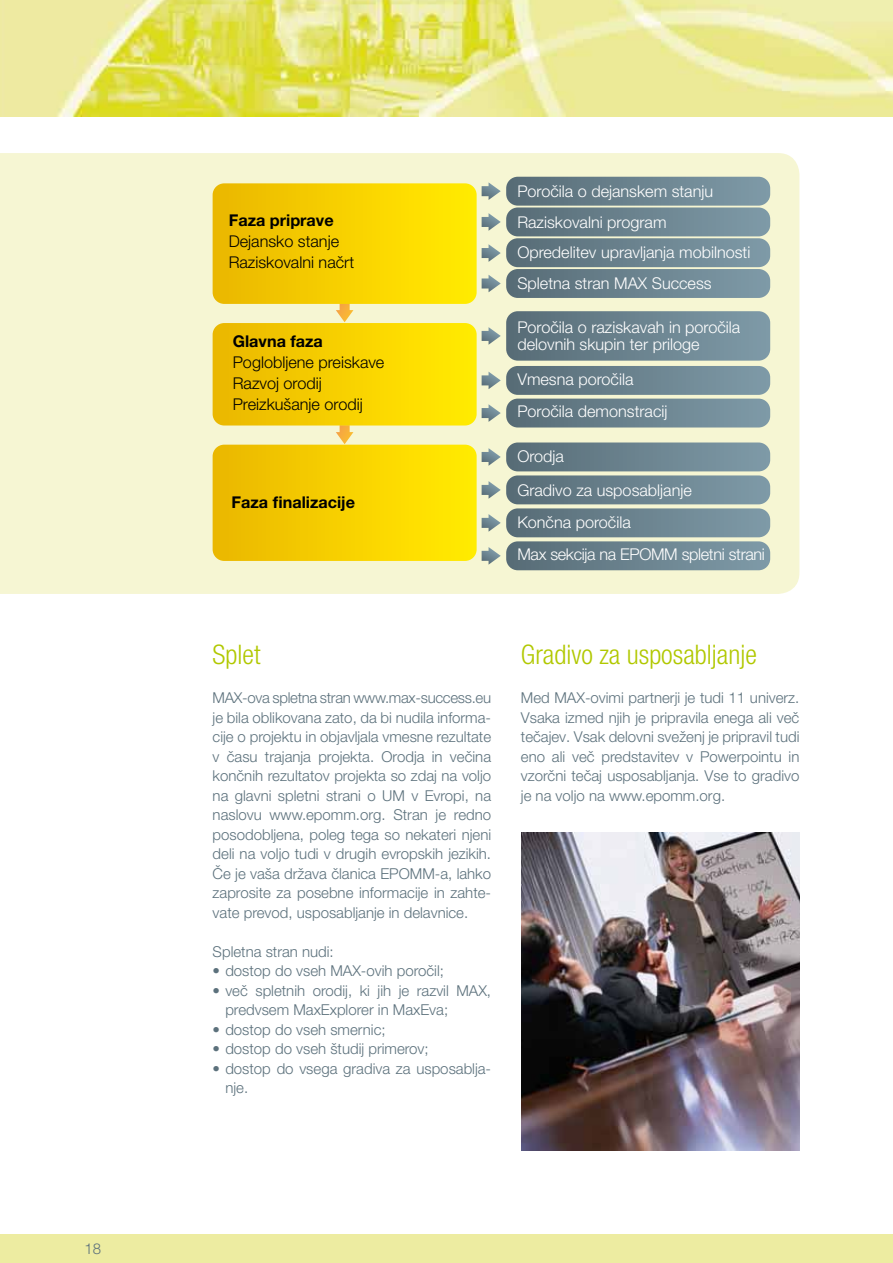
<style>
.page{position:relative;width:893px;height:1263px;background:#fff}
.page>*{position:absolute;margin:0;border:0;box-sizing:border-box;transform-origin:0 0}
.t1{font:300 condensed 27px "Helvetica Neue LT Pro";color:#b1c800}
.t2{font:300 16.2px/30.5px "Helvetica Neue LT Pro";color:#fff}
.t3{font:300 16.2px/21px "Helvetica Neue LT Pro";color:#000}
.t4{font:300 16.2px/32.4px "Helvetica Neue LT Pro";letter-spacing:-.02em;color:#fff}
.t5{font:700 16.2px "Helvetica Neue LT Pro";color:#000}
.t6{font:300 15px/19.5px "Helvetica Neue LT Pro";color:#5c717c;text-align:justify}
</style>
<div class="page">
<img style="left:0;top:0;width:893px;height:116px">
<div style="left:0;top:1234px;width:893px;height:29px;background:#edeca1"></div>
<div style="left:0;top:153px;width:799px;height:441px;background:#f6f6d3"></div>
<svg style="left:213px;top:177px;width:557px;height:393px;background:#bdb760"></svg>
<img style="left:522px;top:832px;width:277px;height:318px">
<p class="t6" style="left:84px;top:1238px;width:18px">18</p>
<p class="t5" style="left:229px;top:210px;width:106px">Faza priprave</p>
<p class="t3" style="left:229px;top:230px;width:127px">Dejansko stanje<br>Raziskovalni načrt</p>
<p class="t5" style="left:233px;top:331px;width:92px">Glavna faza</p>
<p class="t3" style="left:233px;top:352px;width:153px">Poglobljene preiskave<br>Razvoj orodij<br>Preizkušanje orodij</p>
<p class="t5" style="left:232px;top:493px;width:125px">Faza finalizacije</p>
<p class="t2" style="left:517px;top:176px;width:235px">Poročila o dejanskem stanju<br>Raziskovalni program<br>Opredelitev upravljanja mobilnosti</p>
<p class="t2" style="left:517px;top:267px;width:196px">Spletna stran MAX Success</p>
<p class="t2" style="left:517px;top:319px;width:224px;line-height:16.5px">Poročila o raziskavah in poročila delovnih skupin ter priloge</p>
<p class="t2" style="left:517px;top:363px;width:152px;line-height:32.4px">Vmesna poročila<br>Poročila demonstracij</p>
<p class="t2" style="left:517px;top:438px;width:176px;line-height:34px">Orodja<br>Gradivo za usposabljanje</p>
<p class="t4" style="left:517px;top:506px;width:249px">Končna poročila<br>Max sekcija na EPOMM spletni strani</p>
<h1 class="t1" style="left:213px;top:639px;width:49px">Splet</h1>
<p class="t6" style="left:213px;top:688px;width:280px">MAX-ova spletna stran www.max-success.eu je bila oblikovana zato, da bi nudila informa&shy;cije o projektu in objavljala vmesne rezultate v času trajanja projekta. Orodja in večina končnih rezultatov projekta so zdaj na voljo na glavni spletni strani o UM v Evropi, na naslovu www.epomm.org. Stran je redno posodobljena, poleg tega so nekateri njeni deli na voljo tudi v drugih evropskih jezikih.<br>Če je vaša država članica EPOMM-a, lahko zaprosite za posebne informacije in zahte&shy;vate prevod, usposabljanje in delavnice.</p>
<p class="t6" style="left:213px;top:941px;width:123px">Spletna stran nudi:</p>
<p class="t6" style="left:213px;top:961px;width:233px">• dostop do vseh MAX-ovih poročil;</p>
<p class="t6" style="left:225px;top:980px;width:267px;text-indent:-13px">• več spletnih orodij, ki jih je razvil MAX, predvsem MaxExplorer in MaxEva;</p>
<p class="t6" style="left:213px;top:1019px;width:175px">• dostop do vseh smernic;</p>
<p class="t6" style="left:213px;top:1039px;width:218px">• dostop do vseh študij primerov;</p>
<p class="t6" style="left:225px;top:1058px;width:267px;text-indent:-13px">• dostop do vsega gradiva za usposablja&shy;nje.</p>
<h1 class="t1" style="left:521px;top:639px;width:237px">Gradivo za usposabljanje</h1>
<p class="t6" style="left:521px;top:688px;width:280px">Med MAX-ovimi partnerji je tudi 11 univerz.<br>Vsaka izmed njih je pripravila enega ali več tečajev. Vsak delovni sveženj je pripravil tudi eno ali več predstavitev v Powerpointu in vzorčni tečaj usposabljanja. Vse to gradivo je na voljo na www.epomm.org.</p>
</div>
